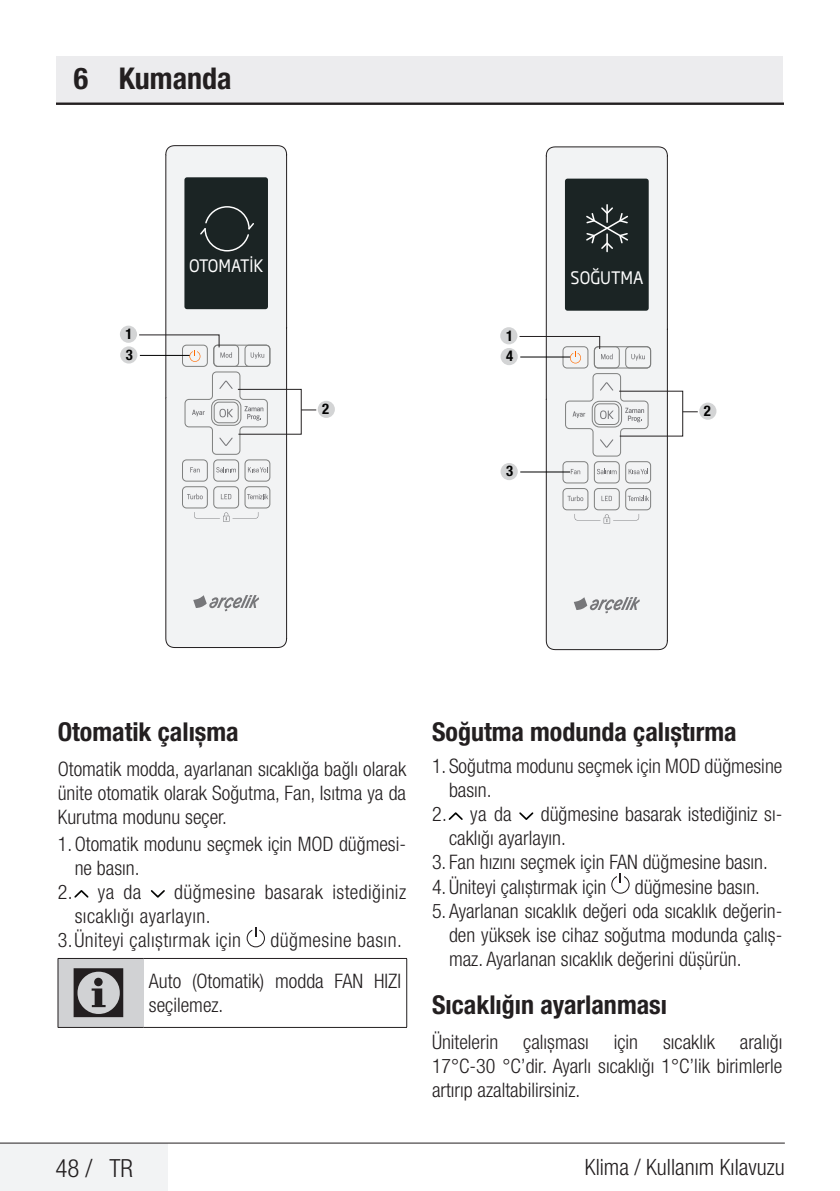
<style>
.page{position:relative;width:840px;height:1191px;background:#fff}
.page>*{position:absolute;margin:0;border:0;box-sizing:border-box;transform-origin:0 0}
.t1{font:72px "ZIWARNUN";color:#231f20}
.Unite_Baslik_Icerik{font:700 condensed 30px "Helvetica Neue LT Pro";color:#231f20}
.Alt_Baslik_Icerik{font:700 condensed 26px "Helvetica Neue LT Pro";color:#231f20}
.t2{font:300 condensed 25px "Helvetica Neue LT Pro";color:#231f20}
.t3{font:300 condensed 22.4px "Helvetica Neue LT Pro";color:#231f20}
.Duz_Metin{font:300 condensed 20px/24px "Helvetica Neue LT Pro";color:#231f20}
.Duz_Metin-2{font:300 condensed 20px/24px "Helvetica Neue LT Pro";letter-spacing:.02em;color:#231f20}
.t4{font:17px "Soho Gothic Pro";color:#fff;scale:.91 1}
.t5{font:700 condensed 14.6px/20.8px "Helvetica Neue LT Std";color:#030303}
</style>
<div class="page">
<div style="left:0;top:1143px;width:168px;height:48px;background:#f2f3f4"></div>
<hr style="left:0;top:1142px;width:784px;height:1px;background:#231f20">
<div style="left:57px;top:57px;width:725px;height:47px;background:#ececee"></div>
<hr style="left:57px;top:102px;width:725px;height:3px;background:#231f20">
<div style="left:165px;top:145px;width:122px;height:503px;background:#f2f3f4"></div>
<svg style="left:193px;top:595px;width:66px;height:16px"></svg>
<div style="left:184px;top:177px;width:84px;height:132px;background:#1b2424"></div>
<div style="left:120px;top:326px;width:17px;height:17px;background:#d3d4d5;border-radius:50%"></div>
<svg style="left:139px;top:334px;width:131px;height:187px"></svg>
<div style="left:120px;top:346px;width:17px;height:17px;background:#d3d4d5;border-radius:50%"></div>
<hr style="left:140px;top:355px;width:49px;height:1px;background:#000">
<div style="left:317px;top:401px;width:18px;height:17px;background:#d3d4d5;border-radius:50%"></div>
<div style="left:237px;top:389px;width:64px;height:45px;border:1px solid #231f20"></div>
<svg style="left:301px;top:409px;width:15px;height:1px"></svg>
<svg style="left:74px;top:890px;width:15px;height:8px"></svg>
<svg style="left:150px;top:890px;width:15px;height:8px"></svg>
<svg style="left:246px;top:927px;width:19px;height:20px"></svg>
<div style="left:58px;top:958px;width:85px;height:69px;background:#d1d2d4"></div>
<hr style="left:58px;top:958px;width:85px;height:1px;background:#231f20">
<hr style="left:58px;top:958px;width:1px;height:69px;background:#231f20">
<hr style="left:143px;top:958px;width:264px;height:1px;background:#231f20">
<hr style="left:406px;top:958px;width:1px;height:69px;background:#231f20">
<hr style="left:58px;top:1027px;width:85px;height:1px;background:#231f20">
<hr style="left:143px;top:1027px;width:264px;height:1px;background:#231f20">
<div style="left:545px;top:146px;width:122px;height:504px;background:#f2f3f4"></div>
<svg style="left:573px;top:597px;width:66px;height:16px"></svg>
<svg style="left:564px;top:179px;width:84px;height:132px;background:#262f2f"></svg>
<div style="left:500px;top:327px;width:17px;height:17px;background:#d3d4d5;border-radius:50%"></div>
<svg style="left:519px;top:336px;width:131px;height:187px"></svg>
<div style="left:500px;top:348px;width:17px;height:17px;background:#d3d4d5;border-radius:50%"></div>
<hr style="left:520px;top:357px;width:49px;height:1px;background:#000">
<div style="left:500px;top:463px;width:17px;height:17px;background:#d3d4d5;border-radius:50%"></div>
<hr style="left:520px;top:471px;width:49px;height:1px;background:#000">
<div style="left:698px;top:402px;width:18px;height:18px;background:#d3d4d5;border-radius:50%"></div>
<svg style="left:682px;top:411px;width:15px;height:1px"></svg>
<svg style="left:448px;top:812px;width:15px;height:8px"></svg>
<svg style="left:519px;top:812px;width:15px;height:8px"></svg>
<svg style="left:611px;top:873px;width:18px;height:20px"></svg>
<p class="Unite_Baslik_Icerik" style="left:74px;top:60px;width:159px">6 Kumanda</p>
<p class="t5" style="left:126px;top:323px;width:9px">1<br>3</p>
<p class="t4" style="left:189px;top:253px;width:83px">OTOMATİK</p>
<p class="t5" style="left:322px;top:398px;width:9px">2</p>
<p class="t5" style="left:505px;top:325px;width:9px">1<br>4</p>
<p class="t5" style="left:506px;top:460px;width:9px">3</p>
<p class="t4" style="left:570px;top:264px;width:82px">SOĞUTMA</p>
<p class="t5" style="left:703px;top:400px;width:9px">2</p>
<p class="Alt_Baslik_Icerik" style="left:58px;top:716px;width:182px">Otomatik çalışma</p>
<p class="Duz_Metin" style="left:58px;top:757px;width:350px;text-align:justify">Otomatik modda, ayarlanan sıcaklığa bağlı olarak ünite otomatik olarak Soğutma, Fan, Isıtma ya da Kurutma modunu seçer.</p>
<p class="Duz_Metin" style="left:75px;top:832px;width:332px;text-indent:-17px">1.Otomatik modunu seçmek için MOD düğmesi&shy;ne basın.</p>
<p class="Duz_Metin" style="left:58px;top:880px;width:85px">2. ya da</p>
<p class="Duz_Metin-2" style="left:75px;top:880px;width:332px;text-indent:99px">düğmesine basarak istediğiniz sıcaklığı ayarlayın.</p>
<p class="Duz_Metin-2" style="left:58px;top:928px;width:185px">3.Üniteyi çalıştırmak için</p>
<p class="Duz_Metin-2" style="left:270px;top:928px;width:133px">düğmesine basın.</p>
<p class="t1" style="left:69px;top:954px;width:63px">C</p>
<p class="Duz_Metin" style="left:149px;top:968px;width:253px">Auto (Otomatik) modda FAN HIZI seçilemez.</p>
<p class="Alt_Baslik_Icerik" style="left:432px;top:716px;width:306px">Soğutma modunda çalıştırma</p>
<p class="Duz_Metin" style="left:449px;top:754px;width:335px;text-indent:-17px">1. Soğutma modunu seçmek için MOD düğmesine basın.</p>
<p class="Duz_Metin" style="left:432px;top:802px;width:81px">2. ya da</p>
<p class="Duz_Metin" style="left:449px;top:802px;width:334px;text-indent:92px">düğmesine basarak istediğiniz sı&shy;caklığı ayarlayın.</p>
<p class="Duz_Metin" style="left:432px;top:850px;width:337px">3. Fan hızını seçmek için FAN düğmesine basın.</p>
<p class="Duz_Metin" style="left:432px;top:874px;width:176px">4. Üniteyi çalıştırmak için</p>
<p class="Duz_Metin" style="left:634px;top:874px;width:127px">düğmesine basın.</p>
<p class="Duz_Metin" style="left:449px;top:898px;width:334px;text-align:justify;text-indent:-17px">5. Ayarlanan sıcaklık değeri oda sıcaklık değerin&shy;den yüksek ise cihaz soğutma modunda çalış&shy;maz. Ayarlanan sıcaklık değerini düşürün.</p>
<p class="Alt_Baslik_Icerik" style="left:432px;top:989px;width:236px">Sıcaklığın ayarlanması</p>
<p class="Duz_Metin" style="left:432px;top:1030px;width:352px;text-align:justify">Ünitelerin çalışması için sıcaklık aralığı 17°C-30 °C’dir. Ayarlı sıcaklığı 1°C’lik birimlerle artırıp azaltabilirsiniz.</p>
<p class="t2" style="left:55px;top:1154px;width:79px">48 / TR</p>
<p class="t3" style="left:584px;top:1153px;width:201px">Klima / Kullanım Kılavuzu</p>
</div>
